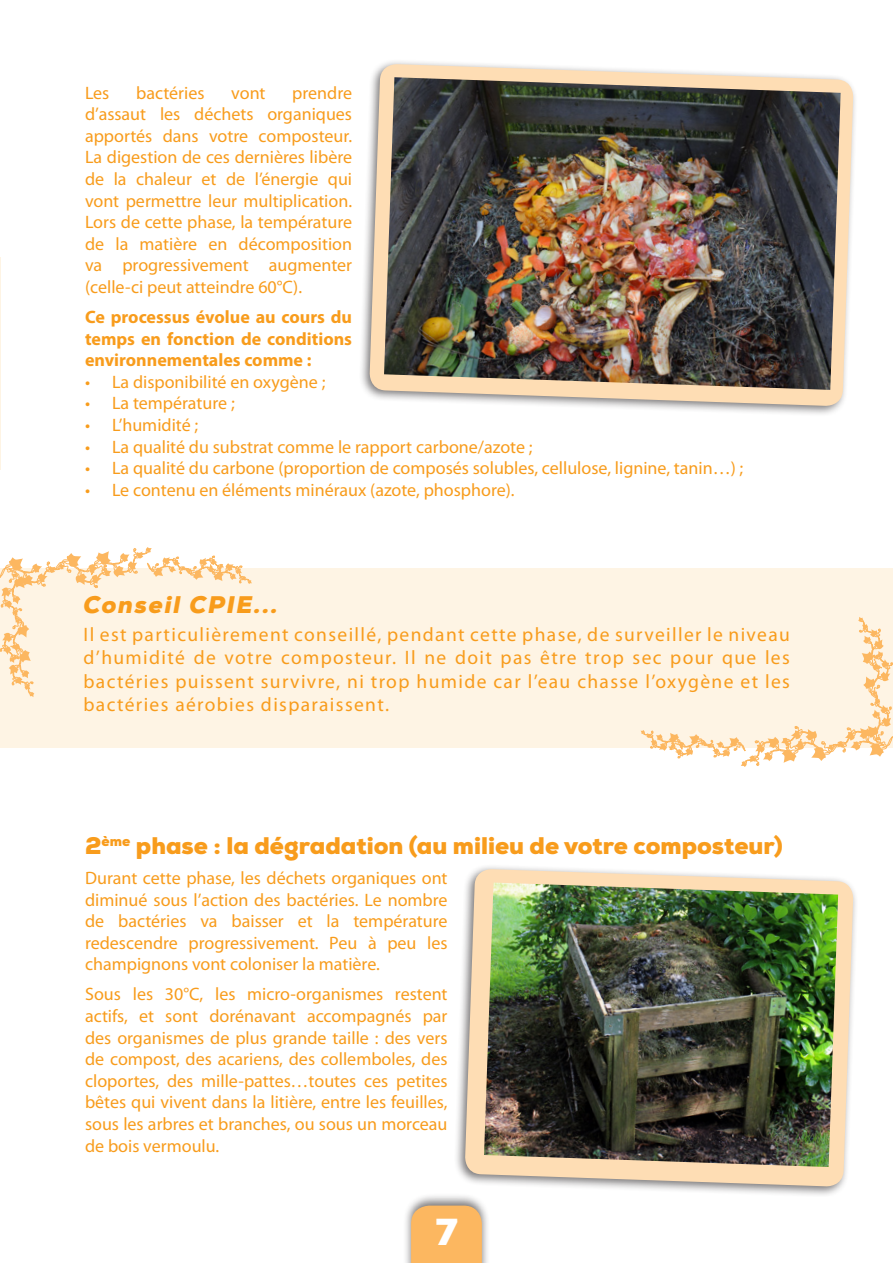
<style>
.page{position:relative;width:893px;height:1263px;background:#fff}
.page>*{position:absolute;margin:0;border:0;box-sizing:border-box;transform-origin:0 0}
.t1{font:900 37.5px "Nexa";color:#fff}
.t2{font:900 24px "Nexa";color:#f89c1c}
.t3{font:italic 900 24px "Nexa";letter-spacing:.07em;color:#f89c1c}
.t4{font:19.5px/23.4px "Myriad Pro";letter-spacing:.07em;color:#f89c1c;text-align:justify}
.t5{font:18px/21.6px "Myriad Pro";color:#f89c1c;text-align:justify}
.t6{font:700 18px/21.6px "Myriad Pro";color:#f89c1c;text-align:justify}
</style>
<div class="page">
<hr style="left:0;top:257px;width:1px;height:212px;background:#fef4e4">
<div style="left:0;top:568px;width:893px;height:180px;background:#fef4e4"></div>
<div style="left:402px;top:1192px;width:88px;height:71px;background:#231f20;opacity:.6"></div>
<div style="left:411px;top:1205px;width:71px;height:58px;background:#fcb760"></div>
<svg style="left:0;top:547px;width:252px;height:150px"></svg>
<svg style="left:640px;top:617px;width:252px;height:150px"></svg>
<div style="left:358px;top:58px;width:500px;height:359px;background:#231f20;opacity:.6"></div>
<svg style="left:369px;top:64px;width:485px;height:342px;fill:#feddb4"></svg>
<img style="left:384px;top:77px;width:457px;height:313px">
<div style="left:453px;top:863px;width:405px;height:334px;background:#231f20;opacity:.6"></div>
<svg style="left:465px;top:869px;width:389px;height:318px;fill:#feddb4"></svg>
<img style="left:484px;top:882px;width:354px;height:285px">
<p class="t5" style="left:85px;top:81px;width:269px;text-indent:207px">prendre d’assaut les déchets organiques apportés dans votre composteur.<br>La digestion de ces dernières libère de la chaleur et de l’énergie qui vont permettre leur multiplication.<br>Lors de cette phase, la température de la matière en décomposition va progressivement augmenter (celle-ci peut atteindre 60°C).</p>
<p class="t6" style="left:85px;top:306px;width:269px">Ce processus évolue au cours du temps en fonction de conditions environnementales comme :</p>
<p class="t5" style="left:85px;top:371px;width:242px">• La disponibilité en oxygène ;</p>
<p class="t5" style="left:85px;top:392px;width:151px">• La température ;</p>
<p class="t5" style="left:85px;top:414px;width:115px">• L’humidité ;</p>
<p class="t5" style="left:85px;top:436px;width:449px">• La qualité du substrat comme le rapport carbone/azote ;</p>
<p class="t5" style="left:85px;top:457px;width:660px">• La qualité du carbone (proportion de composés solubles, cellulose, lignine, tanin…) ;</p>
<p class="t5" style="left:85px;top:479px;width:431px">• Le contenu en éléments minéraux (azote, phosphore).</p>
<p class="t5" style="left:85px;top:81px;width:26px">Les</p>
<p class="t5" style="left:136px;top:81px;width:70px">bactéries</p>
<p class="t5" style="left:231px;top:81px;width:36px">vont</p>
<h2 class="t3" style="left:83px;top:589px;width:196px">Conseil CPIE...</h2>
<p class="t4" style="left:83px;top:622px;width:708px">Il est particulièrement conseillé, pendant cette phase, de surveiller le niveau d’humidité de votre composteur. Il ne doit pas être trop sec pour que les bactéries puissent survivre, ni trop humide car l’eau chasse l’oxygène et les bactéries aérobies disparaissent.</p>
<h2 class="t2" style="left:85px;top:830px;width:699px">2<sup>ème</sup> phase : la dégradation (au milieu de votre composteur)</h2>
<p class="t5" style="left:85px;top:867px;width:364px">Durant cette phase, les déchets organiques ont diminué sous l’action des bactéries. Le nombre de bactéries va baisser et la température redescendre progressivement. Peu à peu les champignons vont coloniser la matière.</p>
<p class="t5" style="left:85px;top:983px;width:364px">Sous les 30°C, les micro-organismes restent actifs, et sont dorénavant accompagnés par des organismes de plus grande taille : des vers de compost, des acariens, des collemboles, des cloportes, des mille-pattes…toutes ces petites bêtes qui vivent dans la litière, entre les feuilles, sous les arbres et branches, ou sous un morceau de bois vermoulu.</p>
<h1 class="t1" style="left:435px;top:1208px;width:24px">7</h1>
</div>
